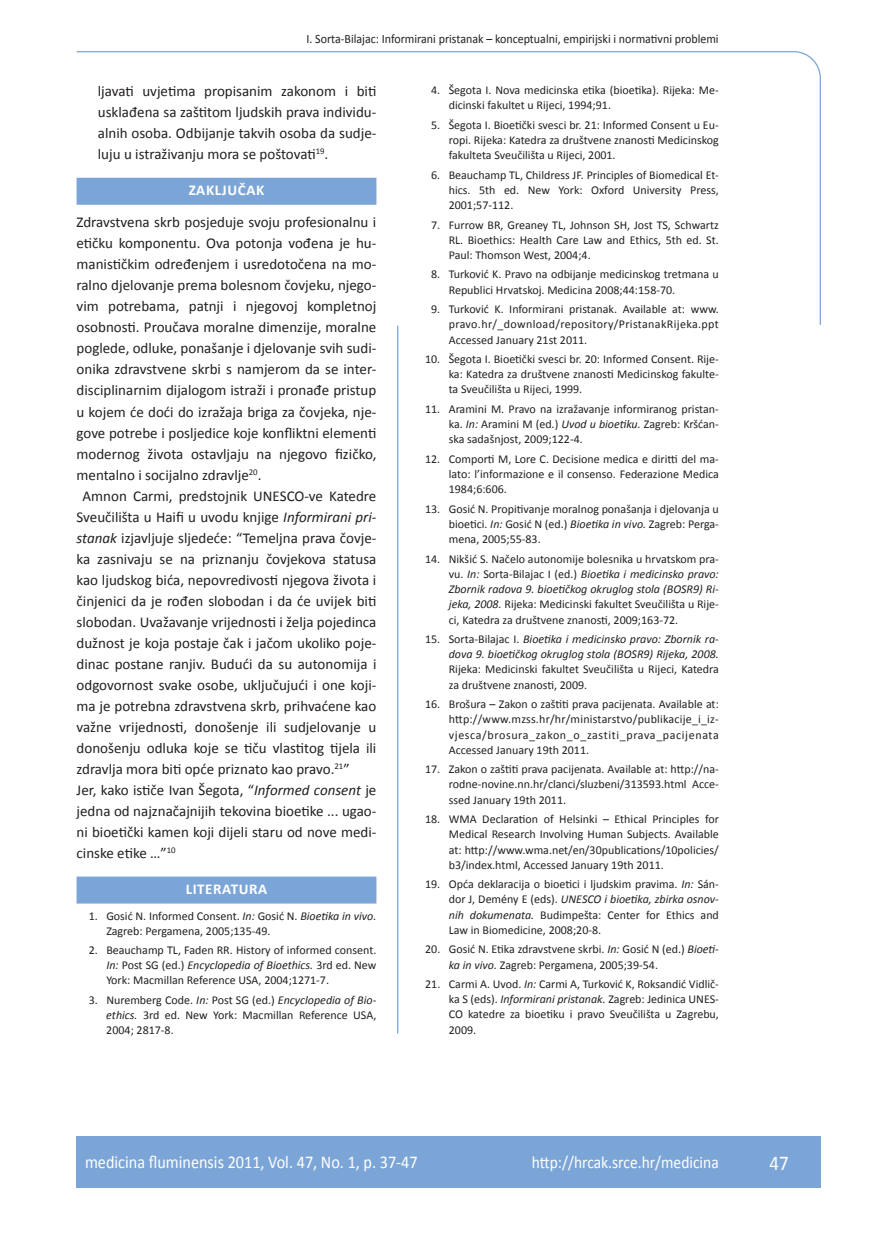
<style>
.page{position:relative;width:872px;height:1234px;background:#fff}
.page>*{position:absolute;margin:0;border:0;box-sizing:border-box;transform-origin:0 0}
.t1{font:21px "Calibri";color:#fff;scale:.9 1}
.t2{font:18px "Calibri";color:#fff;scale:.9 1}
.t3{font:17.25px "Calibri";color:#fff;scale:.9 1}
.t4{font:15px/21px "Calibri";color:#231f20;text-align:justify}
.t5{font:700 15px "Calibri";letter-spacing:.04em;color:#fff}
.t6{font:12.75px "Calibri";color:#231f20;scale:.94 1}
.t7{font:12px/15.1px "Calibri";color:#231f20;text-align:justify}
.t8{font:italic 12px/15.1px "Calibri";color:#231f20;text-align:right}
.s1{font-style:italic}
.s2{font-style:normal}
</style>
<div class="page">
<svg style="left:76px;top:51px;width:745px;height:275px"></svg>
<hr style="left:397px;top:325px;width:1px;height:708px;background:#7ca5d7">
<div style="left:77px;top:1135px;width:744px;height:51px;background:#7ca5d7"></div>
<div style="left:77px;top:178px;width:299px;height:27px;background:#7ca5d7"></div>
<div style="left:77px;top:876px;width:299px;height:27px;background:#7ca5d7"></div>
<p class="t6" style="left:306px;top:30px;width:440px">I. Sorta-Bilajac: Informirani pristanak – konceptualni, empirijski i normativni problemi</p>
<p class="t4" style="left:98px;top:80px;width:280px">ljavati uvjetima propisanim zakonom i biti usklađena sa zaštitom ljudskih prava individu&shy;alnih osoba. Odbijanje takvih osoba da sudje&shy;luju u istraživanju mora se poštovati<sup>19</sup>.</p>
<p class="t5" style="left:189px;top:181px;width:77px">ZAKLJUČAK</p>
<p class="t4" style="left:77px;top:211px;width:301px">Zdravstvena skrb posjeduje svoju profesionalnu i</p>
<p class="t4" style="left:77px;top:232px;width:301px">etičku komponentu. Ova potonja vođena je hu-</p>
<p class="t4" style="left:77px;top:253px;width:301px">manističkim određenjem i usredotočena na mo-</p>
<p class="t4" style="left:77px;top:274px;width:301px">ralno djelovanje prema bolesnom čovjeku, njego-</p>
<p class="t4" style="left:77px;top:295px;width:301px">vim potrebama, patnji i njegovoj kompletnoj</p>
<p class="t4" style="left:77px;top:316px;width:301px">osobnosti. Proučava moralne dimenzije, moralne</p>
<p class="t4" style="left:77px;top:337px;width:301px">poglede, odluke, ponašanje i djelovanje svih sudi-</p>
<p class="t4" style="left:77px;top:358px;width:301px">onika zdravstvene skrbi s namjerom da se inter-</p>
<p class="t4" style="left:77px;top:379px;width:301px">disciplinarnim dijalogom istraži i pronađe pristup</p>
<p class="t4" style="left:77px;top:400px;width:301px">u kojem će doći do izražaja briga za čovjeka, nje-</p>
<p class="t4" style="left:77px;top:421px;width:301px">gove potrebe i posljedice koje konfliktni elementi</p>
<p class="t4" style="left:77px;top:442px;width:301px">modernog života ostavljaju na njegovo fizičko,</p>
<p class="t4" style="left:77px;top:463px;width:186px">mentalno i socijalno zdravlje<sup>20</sup>.</p>
<p class="t4" style="left:83px;top:484px;width:295px">Amnon Carmi, predstojnik UNESCO-ve Katedre</p>
<p class="t4" style="left:77px;top:505px;width:301px">Sveučilišta u Haifi u uvodu knjige <span class="s1">Informirani pri-</span></p>
<p class="t4" style="left:77px;top:526px;width:301px"><span class="s1">stanak</span> izjavljuje sljedeće: “Temeljna prava čovje-</p>
<p class="t4" style="left:77px;top:547px;width:301px">ka zasnivaju se na priznanju čovjekova statusa</p>
<p class="t4" style="left:77px;top:568px;width:301px">kao ljudskog bića, nepovredivosti njegova života i</p>
<p class="t4" style="left:77px;top:589px;width:301px">činjenici da je rođen slobodan i da će uvijek biti</p>
<p class="t4" style="left:77px;top:610px;width:301px">slobodan. Uvažavanje vrijednosti i želja pojedinca</p>
<p class="t4" style="left:77px;top:631px;width:301px">dužnost je koja postaje čak i jačom ukoliko poje-</p>
<p class="t4" style="left:77px;top:652px;width:301px">dinac postane ranjiv. Budući da su autonomija i</p>
<p class="t4" style="left:77px;top:673px;width:301px">odgovornost svake osobe, uključujući i one koji-</p>
<p class="t4" style="left:77px;top:694px;width:301px">ma je potrebna zdravstvena skrb, prihvaćene kao</p>
<p class="t4" style="left:77px;top:715px;width:301px">važne vrijednosti, donošenje ili sudjelovanje u</p>
<p class="t4" style="left:77px;top:736px;width:301px">donošenju odluka koje se tiču vlastitog tijela ili</p>
<p class="t4" style="left:77px;top:757px;width:274px">zdravlja mora biti opće priznato kao pravo.<sup>21</sup>”</p>
<p class="t4" style="left:77px;top:778px;width:301px">Jer, kako ističe Ivan Šegota, “<span class="s1">Informed consent</span> je</p>
<p class="t4" style="left:77px;top:799px;width:301px">jedna od najznačajnijih tekovina bioetike ... ugao-</p>
<p class="t4" style="left:77px;top:820px;width:301px">ni bioetički kamen koji dijeli staru od nove medi-</p>
<p class="t4" style="left:77px;top:841px;width:101px">cinske etike …”<sup>10</sup></p>
<p class="t5" style="left:186px;top:879px;width:83px">LITERATURA</p>
<p class="t7" style="left:106px;top:907px;width:271px;text-indent:-18px">1. Gosić N. Informed Consent. <span class="s1">In:</span> Gosić N. <span class="s1">Bioetika in vivo.<br></span>Zagreb: Pergamena, 2005;135-49.</p>
<p class="t7" style="left:106px;top:941px;width:272px;text-indent:-18px">2. Beauchamp TL, Faden RR. History of informed consent.<br><span class="s1">In:</span> Post SG (ed.) <span class="s1">Encyclopedia of Bioethics.</span> 3rd ed. New York: Macmillan Reference USA, 2004;1271-7.</p>
<p class="t7" style="left:106px;top:991px;width:272px;text-indent:-18px">3. Nuremberg Code. <span class="s1">In:</span> Post SG (ed.) <span class="s1">Encyclopedia of Bio&shy;ethics.</span> 3rd ed. New York: Macmillan Reference USA, 2004; 2817-8.</p>
<p class="t7" style="left:449px;top:82px;width:271px;text-indent:-18px">4. Šegota I. Nova medicinska etika (bioetika). Rijeka: Me&shy;dicinski fakultet u Rijeci, 1994;91.</p>
<p class="t7" style="left:449px;top:117px;width:271px;text-indent:-18px">5. Šegota I. Bioetički svesci br. 21: Informed Consent u Eu&shy;ropi. Rijeka: Katedra za društvene znanosti Medicinskog fakulteta Sveučilišta u Rijeci, 2001.</p>
<p class="t7" style="left:449px;top:166px;width:272px;text-indent:-18px">6. Beauchamp TL, Childress JF. Principles of Biomedical Et&shy;hics. 5th ed. New York: Oxford University Press, 2001;57-112.</p>
<p class="t7" style="left:449px;top:216px;width:271px;text-indent:-18px">7. Furrow BR, Greaney TL, Johnson SH, Jost TS, Schwartz RL. Bioethics: Health Care Law and Ethics, 5th ed. St.<br>Paul: Thomson West, 2004;4.</p>
<p class="t7" style="left:449px;top:266px;width:271px;text-indent:-18px">8. Turković K. Pravo na odbijanje medicinskog tretmana u<br>Republici Hrvatskoj. Medicina 2008;44:158-70.</p>
<p class="t7" style="left:449px;top:301px;width:272px;text-indent:-18px">9. Turković K. Informirani pristanak. Available at: www. pravo.hr/_download/repository/PristanakRijeka.ppt Accessed January 21st 2011.</p>
<p class="t7" style="left:449px;top:351px;width:271px;text-indent:-24px">10. Šegota I. Bioetički svesci br. 20: Informed Consent. Rije&shy;ka: Katedra za društvene znanosti Medicinskog fakulte&shy;ta Sveučilišta u Rijeci, 1999.</p>
<p class="t7" style="left:449px;top:401px;width:271px;text-indent:-24px">11. Aramini M. Pravo na izražavanje informiranog pristan&shy;ka. <span class="s1">In:</span> Aramini M (ed.) <span class="s1">Uvod u bioetiku.</span> Zagreb: Kršćan&shy;ska sadašnjost, 2009;122-4.</p>
<p class="t7" style="left:449px;top:450px;width:271px;text-indent:-24px">12. Comporti M, Lore C. Decisione medica e diritti del ma&shy;lato: l’informazione e il consenso. Federazione Medica 1984;6:606.</p>
<p class="t7" style="left:449px;top:500px;width:271px;text-indent:-24px">13. Gosić N. Propitivanje moralnog ponašanja i djelovanja u bioetici. <span class="s1">In:</span> Gosić N (ed.) <span class="s1">Bioetika in vivo.</span> Zagreb: Perga&shy;mena, 2005;55-83.</p>
<p class="t7" style="left:449px;top:550px;width:272px;text-indent:-24px">14. Nikšić S. Načelo autonomije bolesnika u hrvatskom pra&shy;vu. <span class="s1">In:</span> Sorta-Bilajac I (ed.) <span class="s1">Bioetika i medicinsko pravo:<br>Zbornik radova 9. bioetičkog okruglog stola (BOSR9) Ri&shy;jeka, 2008.</span> Rijeka: Medicinski fakultet Sveučilišta u Rije&shy;ci, Katedra za društvene znanosti, 2009;163-72.</p>
<p class="t8" style="left:425px;top:630px;width:295px"><span class="s2">15. Sorta-Bilajac I.</span> Bioetika i medicinsko pravo: Zbornik ra&shy;dova 9. bioetičkog okruglog stola (BOSR9) Rijeka, 2008.</p>
<p class="t7" style="left:449px;top:661px;width:271px">Rijeka: Medicinski fakultet Sveučilišta u Rijeci, Katedra za društvene znanosti, 2009.</p>
<p class="t7" style="left:449px;top:695px;width:271px;text-indent:-24px">16. Brošura – Zakon o zaštiti prava pacijenata. Available at: http://www.mzss.hr/hr/ministarstvo/publikacije_i_iz&shy;vjesca/brosura_zakon_o_zastiti_prava_pacijenata Accessed January 19th 2011.</p>
<p class="t7" style="left:449px;top:760px;width:271px;text-indent:-24px">17. Zakon o zaštiti prava pacijenata. Available at: http://na&shy;rodne-novine.nn.hr/clanci/sluzbeni/313593.html Acce&shy;ssed January 19th 2011.</p>
<p class="t7" style="left:449px;top:810px;width:272px;text-indent:-24px">18. WMA Declaration of Helsinki – Ethical Principles for Medical Research Involving Human Subjects. Available at: http://www.wma.net/en/30publications/10policies/ b3/index.html, Accessed January 19th 2011.</p>
<p class="t7" style="left:449px;top:875px;width:271px;text-indent:-24px">19. Opća deklaracija o bioetici i ljudskim pravima. <span class="s1">In:</span> Sán&shy;dor J, Demény E (eds). <span class="s1">UNESCO i bioetika, zbirka osnov&shy;nih dokumenata.</span> Budimpešta: Center for Ethics and Law in Biomedicine, 2008;20-8.</p>
<p class="t7" style="left:449px;top:940px;width:271px;text-indent:-24px">20. Gosić N. Etika zdravstvene skrbi. <span class="s1">In:</span> Gosić N (ed.) <span class="s1">Bioeti&shy;ka in vivo.</span> Zagreb: Pergamena, 2005;39-54.</p>
<p class="t7" style="left:449px;top:975px;width:271px;text-indent:-24px">21. Carmi A. Uvod. <span class="s1">In:</span> Carmi A, Turković K, Roksandić Vidlič&shy;ka S (eds). <span class="s1">Informirani pristanak.</span> Zagreb: Jedinica UNES-CO katedre za bioetiku i pravo Sveučilišta u Zagrebu, 2009.</p>
<h2 class="t2" style="left:85px;top:1150px;width:371px">medicina fluminensis 2011, Vol. 47, No. 1, p. 37-47</h2>
<h3 class="t3" style="left:532px;top:1151px;width:209px">http://hrcak.srce.hr/medicina</h3>
<h1 class="t1" style="left:769px;top:1149px;width:23px">47</h1>
</div>
